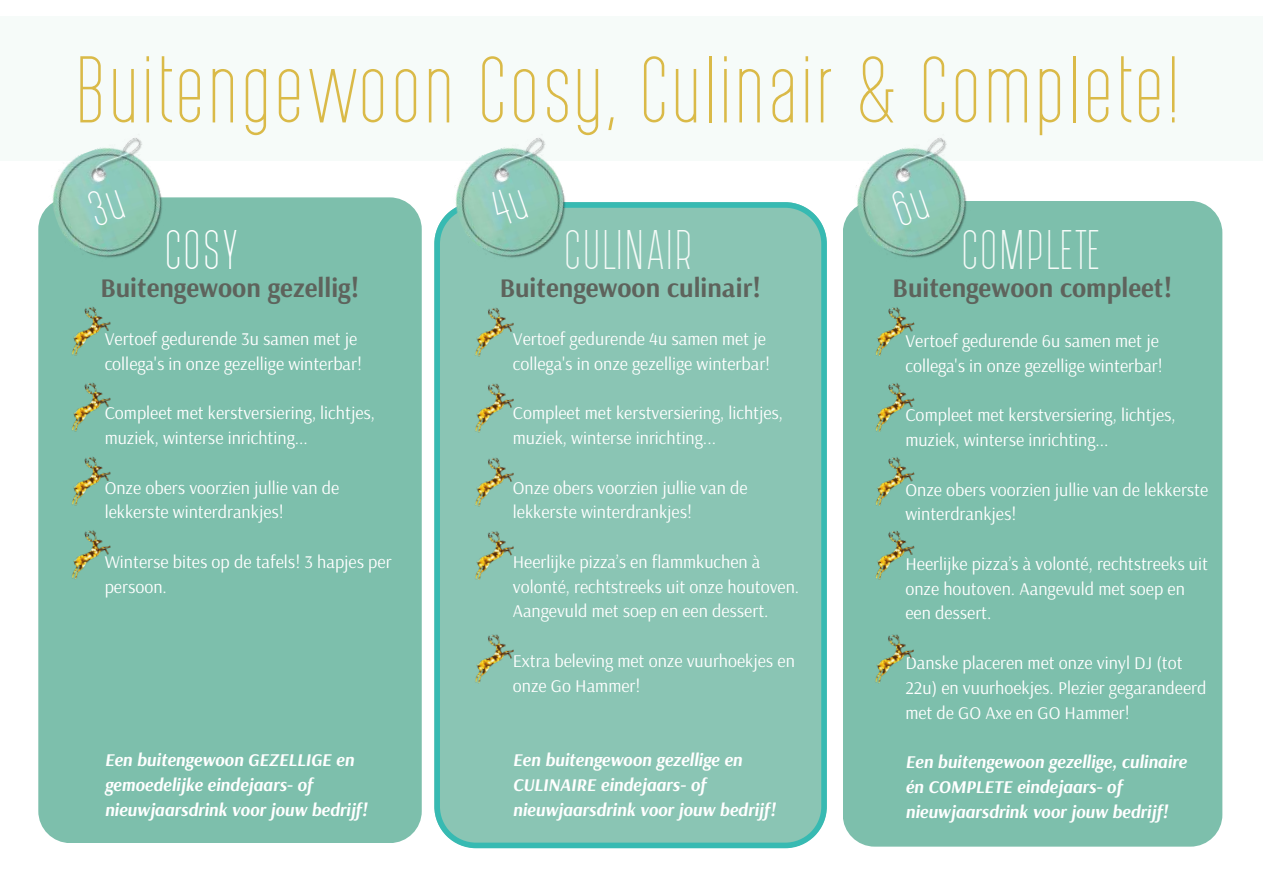
<style>
.page{position:relative;width:1263px;height:894px;background:#fff}
.page>*{position:absolute;margin:0;border:0;box-sizing:border-box;transform-origin:0 0}
.t1{font:300 71.25px "Post Scriptum";color:#daba48}
.t2{font:300 42px "Post Scriptum";color:#f4faf7}
.t3{font:300 42px "Post Scriptum";color:#fff}
.t4{font:700 27px "Arsenal";color:#5e635c}
.t5{font:18px/24.8px "Arsenal";color:#fff}
.t6{font:italic 700 18px/24.8px "Arsenal";color:#fff}
</style>
<div class="page">
<div style="left:0;top:16px;width:1263px;height:145px;background:#f4faf7"></div>
<div style="left:38px;top:197px;width:384px;height:645px;background:#7dbfac;border-radius:32px"></div>
<div style="left:843px;top:201px;width:379px;height:645px;background:#7dbfac;border-radius:32px"></div>
<img style="left:38px;top:138px;width:143px;height:137px">
<div style="left:434px;top:202px;width:393px;height:646px;background:#8ac5b4"></div>
<img style="left:441px;top:138px;width:143px;height:137px">
<img style="left:843px;top:138px;width:124px;height:120px">
<img style="left:72px;top:307px;width:39px;height:49px">
<img style="left:72px;top:382px;width:39px;height:50px">
<img style="left:72px;top:457px;width:39px;height:49px">
<img style="left:72px;top:530px;width:39px;height:49px">
<img style="left:463px;top:301px;width:59px;height:61px">
<img style="left:463px;top:377px;width:59px;height:60px">
<img style="left:463px;top:451px;width:59px;height:60px">
<img style="left:463px;top:525px;width:59px;height:60px">
<img style="left:875px;top:307px;width:40px;height:49px">
<img style="left:875px;top:383px;width:40px;height:49px">
<img style="left:875px;top:457px;width:40px;height:49px">
<img style="left:875px;top:531px;width:40px;height:49px">
<img style="left:875px;top:634px;width:39px;height:50px">
<img style="left:463px;top:628px;width:59px;height:60px">
<svg style="left:87px;top:189px;width:38px;height:37px"></svg>
<svg style="left:490px;top:188px;width:38px;height:38px"></svg>
<svg style="left:891px;top:189px;width:39px;height:37px"></svg>
<h1 class="t1" style="left:78px;top:31px;width:1108px">Buitengewoon Cosy, Culinair &amp; Complete!</h1>
<h2 class="t3" style="left:166px;top:215px;width:76px">COSY</h2>
<h3 class="t4" style="left:100px;top:272px;width:261px">Buitengewoon gezellig!</h3>
<p class="t5" style="left:105px;top:326px;width:259px">Vertoef gedurende 3u samen met je collega's in onze gezellige winterbar!</p>
<p class="t5" style="left:105px;top:400px;width:272px">Compleet met kerstversiering, lichtjes, muziek, winterse inrichting...</p>
<p class="t5" style="left:105px;top:475px;width:236px">Onze obers voorzien jullie van de lekkerste winterdrankjes!</p>
<p class="t5" style="left:105px;top:549px;width:288px">Winterse bites op de tafels! 3 hapjes per persoon.</p>
<p class="t6" style="left:105px;top:747px;width:264px">Een buitengewoon GEZELLIGE en gemoedelijke eindejaars- of nieuwjaarsdrink voor jouw bedrijf!</p>
<h2 class="t2" style="left:565px;top:215px;width:132px">CULINAIR</h2>
<h2 class="t2" style="left:962px;top:215px;width:142px">COMPLETE</h2>
<h3 class="t4" style="left:500px;top:272px;width:263px">Buitengewoon culinair!</h3>
<h3 class="t4" style="left:893px;top:272px;width:281px">Buitengewoon compleet!</h3>
<p class="t5" style="left:905px;top:328px;width:259px">Vertoef gedurende 6u samen met je collega's in onze gezellige winterbar!</p>
<p class="t5" style="left:905px;top:403px;width:272px">Compleet met kerstversiering, lichtjes, muziek, winterse inrichting...</p>
<p class="t5" style="left:905px;top:477px;width:304px">Onze obers voorzien jullie van de lekkerste winterdrankjes!</p>
<p class="t5" style="left:905px;top:551px;width:304px">Heerlijke pizza’s à volonté, rechtstreeks uit onze houtoven. Aangevuld met soep en een dessert.</p>
<p class="t5" style="left:905px;top:650px;width:303px">Danske placeren met onze vinyl DJ (tot<br>22u) en vuurhoekjes. Plezier gegarandeerd met de GO Axe en GO Hammer!</p>
<p class="t6" style="left:905px;top:749px;width:283px">Een buitengewoon gezellige, culinaire én COMPLETE eindejaars- of nieuwjaarsdrink voor jouw bedrijf!</p>
<p class="t5" style="left:513px;top:326px;width:259px">Vertoef gedurende 4u samen met je collega's in onze gezellige winterbar!</p>
<p class="t5" style="left:513px;top:400px;width:272px">Compleet met kerstversiering, lichtjes, muziek, winterse inrichting...</p>
<p class="t5" style="left:513px;top:475px;width:236px">Onze obers voorzien jullie van de lekkerste winterdrankjes!</p>
<p class="t5" style="left:513px;top:549px;width:288px">Heerlijke pizza’s en flammkuchen à volonté, rechtstreeks uit onze houtoven.<br>Aangevuld met soep en een dessert.</p>
<p class="t5" style="left:513px;top:648px;width:284px">Extra beleving met onze vuurhoekjes en onze Go Hammer!</p>
<p class="t6" style="left:513px;top:747px;width:264px">Een buitengewoon gezellige en<br>CULINAIRE eindejaars- of nieuwjaarsdrink voor jouw bedrijf!</p>
</div>
